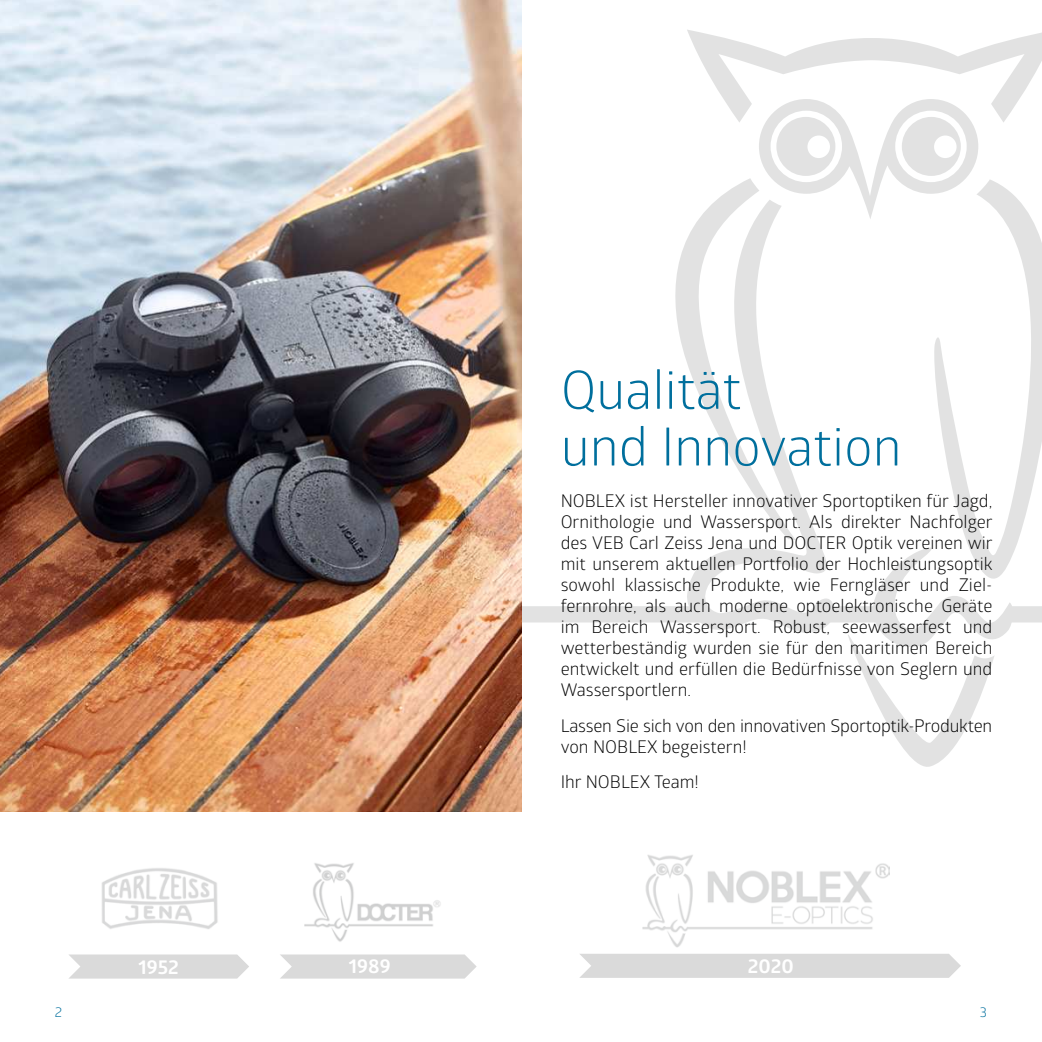
<style>
.page{position:relative;width:1042px;height:1042px;background:#fff}
.page>*{position:absolute;margin:0;border:0;box-sizing:border-box;transform-origin:0 0}
.t1{font:52.85px/56.7px "Glober";color:#006f9d}
.t2{font:700 19.78px "Glober";color:#fff}
.t3{font:17.5px/21px "Glober";color:#000;text-align:justify}
.t4{font:14px "Glober";color:#006f9d}
</style>
<div class="page">
<svg style="left:675px;top:245px;width:10px;height:111px"></svg>
<svg style="left:685px;top:219px;width:135px;height:325px"></svg>
<svg style="left:934px;top:219px;width:108px;height:325px"></svg>
<svg style="left:521px;top:544px;width:521px;height:223px"></svg>
<svg style="left:687px;top:30px;width:355px;height:189px"></svg>
<img style="left:0;top:0;width:521px;height:811px">
<img style="left:102px;top:868px;width:116px;height:61px">
<img style="left:304px;top:863px;width:137px;height:79px">
<svg style="left:69px;top:954px;width:180px;height:24px;background:#ddd"></svg>
<svg style="left:280px;top:954px;width:197px;height:24px;background:#dcdcdc"></svg>
<img style="left:642px;top:855px;width:247px;height:92px">
<div style="left:579px;top:954px;width:382px;height:24px;background:#dadada"></div>
<h1 class="t1" style="left:561px;top:366px;width:342px">Qualität<br>und Innovation</h1>
<p class="t3" style="left:561px;top:491px;width:433px">NOBLEX ist Hersteller innovativer Sportoptiken für Jagd, Ornithologie und Wassersport. Als direkter Nachfolger des VEB Carl Zeiss Jena und DOCTER Optik vereinen wir mit unserem aktuellen Portfolio der Hochleistungsoptik sowohl klassische Produkte, wie Ferngläser und Ziel&shy;fernrohre, als auch moderne optoelektronische Geräte im Bereich Wassersport. Robust, seewasserfest und wetterbeständig wurden sie für den maritimen Bereich entwickelt und erfüllen die Bedürfnisse von Seglern und Wassersportlern.</p>
<p class="t3" style="left:561px;top:716px;width:433px">Lassen Sie sich von den innovativen Sportoptik-Produkten von NOBLEX begeistern!</p>
<p class="t3" style="left:561px;top:773px;width:140px">Ihr NOBLEX Team!</p>
<p class="t2" style="left:139px;top:955px;width:42px">1952</p>
<p class="t2" style="left:349px;top:954px;width:43px">1989</p>
<p class="t2" style="left:748px;top:954px;width:47px">2020</p>
<p class="t4" style="left:55px;top:1006px;width:9px">2</p>
<p class="t4" style="left:980px;top:1006px;width:9px">3</p>
</div>
